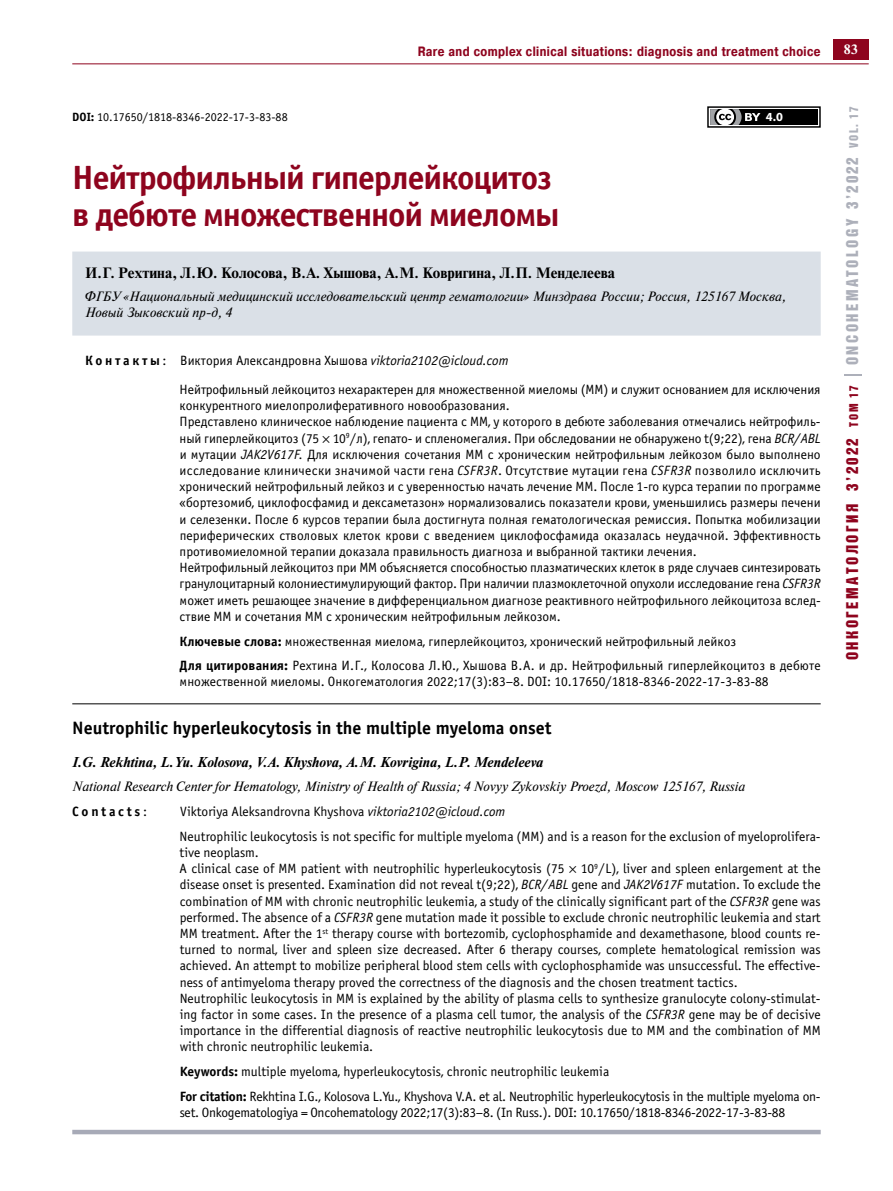
<style>
.page{position:relative;width:893px;height:1191px;background:#fff}
.page>*{position:absolute;margin:0;border:0;box-sizing:border-box;transform-origin:0 0}
.t1{font:700 33.75px/37.5px "Officina Sans C";letter-spacing:-.03em;color:#8e041e}
.t2{font:700 18px "Officina Sans C";color:#000}
.t3{font:16.5px "Bastion Kontrast Alt C";letter-spacing:.15em;color:#8e041e}
.t4{font:700 15px "Newton C";color:#000}
.t5{font:italic 700 14.25px "Newton C";color:#000}
.t6{font:13.5px/16.2px "Officina Sans C";color:#000}
.t7{font:13.5px/24.8px "Officina Sans C";letter-spacing:-.02em;color:#000}
.t8{font:italic 13.5px/16.2px "Newton C";color:#000}
.t9{font:700 13.5px "Pragmatica Cond C";letter-spacing:.03em;color:#8e041e}
.t10{font:700 13.5px "Officina Sans C";letter-spacing:.2em;color:#000}
.t11{font:700 13.5px "Newton C";color:#fff}
.t12{font:700 12.45px "Myriad Pro";color:#fff}
.t13{font:12px "Officina Sans C";color:#000}
.s1{font-weight:700}
.s2{font-style:italic}
.s3{font-family:"Myriad Pro"}
.s4{font-weight:400}
.s5{font-size:12.3px}
.s6{color:#adb0ba}
.s7{font-size:12.3px;color:#adb0ba}
</style>
<div class="page">
<hr style="left:72px;top:64px;width:797px;height:1px;background:#8e041e">
<div style="left:833px;top:39px;width:36px;height:20px;background:#8e041e"></div>
<svg style="left:845px;top:374px;width:17px;height:1px"></svg>
<div style="left:72px;top:251px;width:749px;height:84px;background:#dae0e7"></div>
<hr style="left:72px;top:703px;width:749px;height:1px;background:#000">
<div style="left:72px;top:1129px;width:749px;height:5px;background:#a7aab7"></div>
<div style="left:707px;top:106px;width:114px;height:22px;border:1px solid #000"></div>
<div style="left:710px;top:109px;width:108px;height:16px;background:#000"></div>
<svg style="left:710px;top:109px;width:50px;height:16px"></svg>
<p class="t9" style="left:418px;top:43px;width:404px">Rare and complex clinical situations: diagnosis and treatment choice</p>
<p class="t13" style="left:72px;top:111px;width:217px"><span class="s1">DOI:</span> 10.17650/1818‑8346‑2022‑17‑3‑83‑88</p>
<p class="t12" style="left:766px;top:109px;width:18px">4.0</p>
<h1 class="t1" style="left:72px;top:159px;width:489px">Нейтрофильный гиперлейкоцитоз в дебюте множественной миеломы</h1>
<p class="t4" style="left:85px;top:264px;width:532px">И.Г. Рехтина, Л.Ю. Колосова, В.А. Хышова, А.М. Ковригина, Л.П. Менделеева</p>
<p class="t8" style="left:85px;top:288px;width:703px">ФГБУ «Национальный медицинский исследовательский центр гематологии» Минздрава России; Россия, 125167 Москва,<br>Новый Зыковский пр-д, 4</p>
<p class="t6" style="left:180px;top:346px;width:642px;line-height:29px;text-indent:-95px"><span class="s1">К о н т а к т ы</span> : Виктория Александровна Хышова <span class="s2">viktoria2102@icloud.com<br></span>Нейтрофильный лейкоцитоз нехарактерен для множественной миеломы (ММ) и служит основанием для исключения</p>
<p class="t6" style="left:180px;top:398px;width:643px">конкурентного миелопролиферативного новообразования.<br>П редставлено клиническое наблюдение пациента с ММ, у которого в дебюте заболевания отмечались нейтрофиль&shy;ный гиперлейкоцитоз (75 <span class="s3">×</span> 10<sup>9</sup>/л), гепато- и спленомегалия. П ри обследовании не обнаружено t(9;22), гена <span class="s2">BCR/ABL </span>и мутации <span class="s2">JAK2V617F.</span> Для исключения сочетания ММ с хроническим нейтрофильным лейкозом было выполнено исследование клинически значимой части гена <span class="s2">CSFR3R</span>. Отсутствие мутации гена <span class="s2">CSFR3R</span> позволило исключить хронический нейтрофильный лейкоз и с уверенностью начать лечение ММ. После 1‑го курса терапии по программе «бортезомиб, циклофосфамид и дексаметазон» нормализовались показатели крови, уменьшились размеры печени и селезенки. П осле 6 курсов терапии была достигнута полная гематологическая ремиссия. П опытка мобилизации периферических стволовых клеток крови с введением циклофосфамида оказалась неудачной. Эффективность противомиеломной терапии доказала правильность диагноза и выбранной тактики лечения.<br>Нейтрофильный лейкоцитоз при ММ объясняется способностью плазматических клеток в ряде случаев синтезировать гранулоцитарный колониестимулирующий фактор. П ри наличии плазмоклеточной опухоли исследование гена <span class="s2">CSFR3R </span>может иметь решающее значение в дифференциальном диагнозе реактивного нейтрофильного лейкоцитоза вслед&shy;ствие ММ и сочетания ММ с хроническим нейтрофильным лейкозом.</p>
<p class="t6" style="left:180px;top:629px;width:642px;line-height:24.8px"><span class="s1">Ключевые слова:</span> множественная миелома, гиперлейкоцитоз, хронический нейтрофильный лейкоз<br><span class="s1">Для цитирования:</span> Рехтина И.Г., Колосова Л . Ю., Хышова В.А. и др. Нейтрофильный гиперлейкоцитоз в дебюте</p>
<p class="t6" style="left:180px;top:674px;width:591px">множественной миеломы. Онкогематология 2022;17(3):83–8. DOI: 10.17650/1818‑8346‑2022‑17‑3‑83‑88</p>
<h2 class="t2" style="left:72px;top:717px;width:481px">Neutrophilic hyperleukocytosis in the multiple myeloma onset</h2>
<p class="t5" style="left:72px;top:754px;width:473px">I.G. Rekhtina, L.Yu. Kolosova, V.A. Khyshova, A.M. Kovrigina, L.P. Mendeleeva</p>
<p class="t8" style="left:72px;top:778px;width:674px">National Research Center for Hematology, Ministry of Health of Russia; 4 Novyy Zykovskiy Proezd, Moscow 125167, Russia</p>
<p class="t10" style="left:72px;top:804px;width:76px">Contacts<span class="s4">:</span></p>
<p class="t6" style="left:180px;top:799px;width:642px;line-height:24.8px">Viktoriya Aleksandrovna Khyshova <span class="s2">viktoria2102@icloud.com<br></span>Neutrophilic leukocytosis is not specific for multiple myeloma (MM) and is a reason for the exclusion of myeloprolifera-</p>
<p class="t6" style="left:180px;top:844px;width:643px">tive neoplasm.<br>A clinical case of MM patient with neutrophilic hyperleukocytosis (75 <span class="s3">×</span> 10<sup>9</sup>/L), liver and spleen enlargement at the disease onset is presented. Examination did not reveal t(9;22), <span class="s2">BCR/ABL</span> gene and <span class="s2">JAK2V617F</span> mutation. To exclude the combination of MM with chronic neutrophilic leukemia, a study of the clinically significant part of the <span class="s2">CSFR3R</span> gene was performed. The absence of a <span class="s2">CSFR3R</span> gene mutation made it possible to exclude chronic neutrophilic leukemia and start MM treatment. After the 1<sup>st</sup> therapy course with bortezomib, cyclophosphamide and dexamethasone, blood counts re&shy;turned to normal, liver and spleen size decreased. After 6 therapy courses, complete hematological remission was achieved. An attempt to mobilize peripheral blood stem cells with cyclophosphamide was unsuccessful. The effective&shy;ness of antimyeloma therapy proved the correctness of the diagnosis and the chosen treatment tactics.<br>Neutrophilic leukocytosis in MM is explained by the ability of plasma cells to synthesize granulocyte colony-stimulat&shy;ing factor in some cases. In the presence of a plasma cell tumor, the analysis of the <span class="s2">CSFR3R</span> gene may be of decisive importance in the differential diagnosis of reactive neutrophilic leukocytosis due to MM and the combination of MM with chronic neutrophilic leukemia.</p>
<p class="t7" style="left:180px;top:1059px;width:642px"><span class="s1">Keywords:</span> multiple myeloma, hyperleukocytosis, chronic neutrophilic leukemia<br><span class="s1">For citation:</span> Rekhtina I.G., Kolosova L. Yu., Khyshova V.A. et al. Neutrophilic hyperleukocytosis in the multiple myeloma on-</p>
<p class="t7" style="left:180px;top:1100px;width:607px">set. Onkogematologiya = Oncohematology 2022;17(3):83–8. (In Russ.). DOI: 10.17650/1818‑8346‑2022‑17‑3‑83‑88</p>
<p class="t11" style="left:844px;top:42px;width:15px">83</p>
<p class="t3" style="left:844px;top:660px;width:555px;rotate:-90deg">ОНКОГЕМАТОЛОГИЯ 3’2022 <span class="s5">ТОМ 17</span> <span class="s6">ONCOHEMATOLOGY 3’2022</span> <span class="s7">VOL. 17</span></p>
</div>
